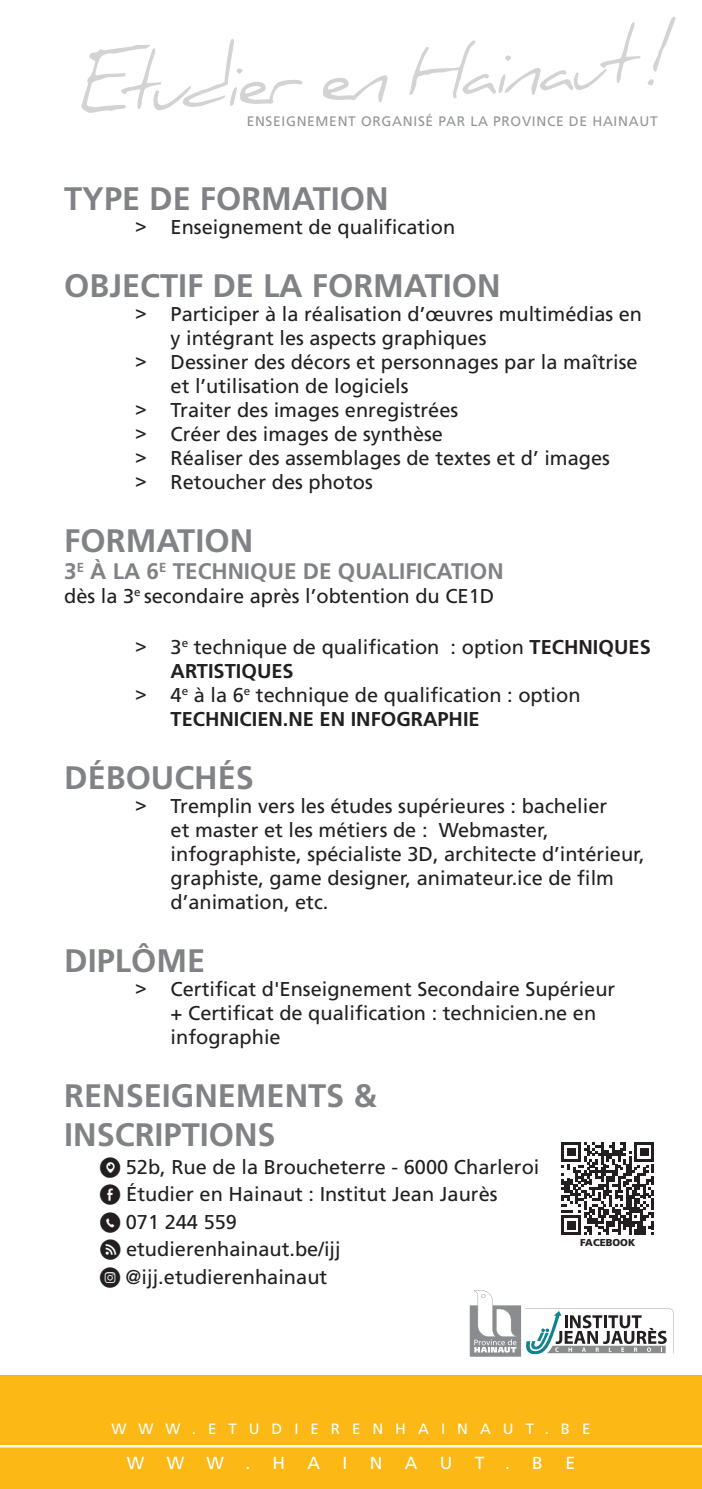
<style>
.page{position:relative;width:702px;height:1489px;background:#fff}
.page>*{position:absolute;margin:0;border:0;box-sizing:border-box;transform-origin:0 0}
.t1{font:700 32.5px/39px "Frutiger LT Std";color:#808285}
.t2{font:700 22.5px "Frutiger LT Std";color:#808285}
.t3{font:20px/24px "Frutiger LT Std";color:#231f20}
.t4{font:700 20px "Frutiger LT Std";color:#231f20}
.t5{font:17.5px "Frutiger LT Std";color:#fff}
.t6{font:15px "Frutiger LT Std";letter-spacing:.8em;color:#fff}
.t7{font:13.75px "Frutiger LT Std";letter-spacing:.05em;color:#939598}
.t8{font:900 10px "Frutiger LT Std";color:#231f20}
.s1{font-family:"Arial"}
.s2{font-weight:700}
.s3{font-family:"Social Media Circled"}
</style>
<div class="page">
<div style="left:0;top:1375px;width:702px;height:113px;background:#fcb814"></div>
<hr style="left:0;top:1444px;width:702px;height:3px;background:#fff">
<svg style="left:561px;top:1142px;width:93px;height:92px"></svg>
<svg style="left:81px;top:17px;width:594px;height:96px"></svg>
<div style="left:469px;top:1305px;width:52px;height:51px;background:#8a8c8f"></div>
<svg style="left:474px;top:1290px;width:43px;height:62px"></svg>
<svg style="left:525px;top:1308px;width:148px;height:45px"></svg>
<p class="t7" style="left:247px;top:113px;width:412px">ENSEIGNEMENT ORGANISÉ PAR LA PROVINCE DE HAINAUT</p>
<h1 class="t1" style="left:64px;top:179px;width:326px">TYPE DE FORMATION</h1>
<p class="t3" style="left:135px;top:215px;width:321px"><span class="s1">&gt;</span> Enseignement de qualification</p>
<h1 class="t1" style="left:64px;top:266px;width:438px">OBJECTIF DE LA FORMATION</h1>
<p class="t3" style="left:135px;top:302px;width:508px"><span class="s1">&gt;</span> Participer à la réalisation d’œuvres multimédias en</p>
<p class="t3" style="left:171px;top:326px;width:317px">y intégrant les aspects graphiques</p>
<p class="t3" style="left:135px;top:350px;width:504px"><span class="s1">&gt;</span> Dessiner des décors et personnages par la maîtrise</p>
<p class="t3" style="left:171px;top:374px;width:239px">et l’utilisation de logiciels</p>
<p class="t3" style="left:135px;top:398px;width:324px"><span class="s1">&gt;</span> Traiter des images enregistrées</p>
<p class="t3" style="left:135px;top:422px;width:309px"><span class="s1">&gt;</span> Créer des images de synthèse</p>
<p class="t3" style="left:135px;top:446px;width:476px"><span class="s1">&gt;</span> Réaliser des assemblages de textes et d’ images</p>
<p class="t3" style="left:135px;top:470px;width:239px"><span class="s1">&gt;</span> Retoucher des photos</p>
<h1 class="t1" style="left:64px;top:521px;width:190px">FORMATION</h1>
<p class="t2" style="left:64px;top:558px;width:441px">3<sup>E</sup> À LA 6<sup>E</sup> TECHNIQUE DE QUALIFICATION</p>
<p class="t3" style="left:64px;top:584px;width:431px">dès la 3<sup>e</sup> secondaire après l’obtention du CE1D</p>
<p class="t3" style="left:135px;top:635px;width:517px"><span class="s1">&gt;</span> 3<sup>e</sup> technique de qualification : option <span class="s2">TECHNIQUES</span></p>
<p class="t4" style="left:171px;top:659px;width:125px">ARTISTIQUES</p>
<p class="t3" style="left:135px;top:683px;width:447px"><span class="s1">&gt;</span> 4<sup>e</sup> à la 6<sup>e</sup> technique de qualification : option</p>
<p class="t4" style="left:171px;top:707px;width:310px">TECHNICIEN.NE EN INFOGRAPHIE</p>
<h1 class="t1" style="left:64px;top:758px;width:191px">DÉBOUCHÉS</h1>
<p class="t3" style="left:171px;top:794px;width:475px;text-indent:-35px"><span class="s1">&gt;</span> Tremplin vers les études supérieures : bachelier<br>et master et les métiers de : Webmaster, infographiste, spécialiste 3D, architecte d’intérieur, graphiste, game designer, animateur.ice de film d’animation, etc.</p>
<h1 class="t1" style="left:64px;top:941px;width:142px">DIPLÔME</h1>
<p class="t3" style="left:171px;top:977px;width:446px;text-indent:-35px"><span class="s1">&gt;</span> Certificat d'Enseignement Secondaire Supérieur + Certificat de qualification : technicien.ne en infographie</p>
<h1 class="t1" style="left:64px;top:1076px;width:314px">RENSEIGNEMENTS &amp;<br>INSCRIPTIONS</h1>
<p class="t3" style="left:100px;top:1153px;width:441px;line-height:27.5px"><span class="s3">O</span> 52b, Rue de la Broucheterre - 6000 Charleroi<br><span class="s3">E</span> Étudier en Hainaut : Institut Jean Jaurès<br><span class="s3">M</span> 071 244 559<br><span class="s3">Z</span> etudierenhainaut.be/ijj<br><span class="s3">Q</span> @ijj.etudierenhainaut</p>
<p class="t8" style="left:580px;top:1236px;width:57px">FACEBOOK</p>
<p class="t6" style="left:112px;top:1419px;width:480px">WWW.ETUDIERENHAINAUT.BE</p>
<p class="t5" style="left:127px;top:1451px;width:19px">W</p>
<p class="t5" style="left:167px;top:1451px;width:19px">W</p>
<p class="t5" style="left:206px;top:1451px;width:80px">W.H</p>
<p class="t5" style="left:307px;top:1451px;width:14px">A</p>
<p class="t5" style="left:342px;top:1451px;width:6px">I</p>
<p class="t5" style="left:370px;top:1451px;width:14px">N</p>
<p class="t5" style="left:405px;top:1451px;width:14px">A</p>
<p class="t5" style="left:439px;top:1451px;width:14px">U</p>
<p class="t5" style="left:474px;top:1451px;width:70px">T.B</p>
<p class="t5" style="left:565px;top:1451px;width:11px">E</p>
</div>
